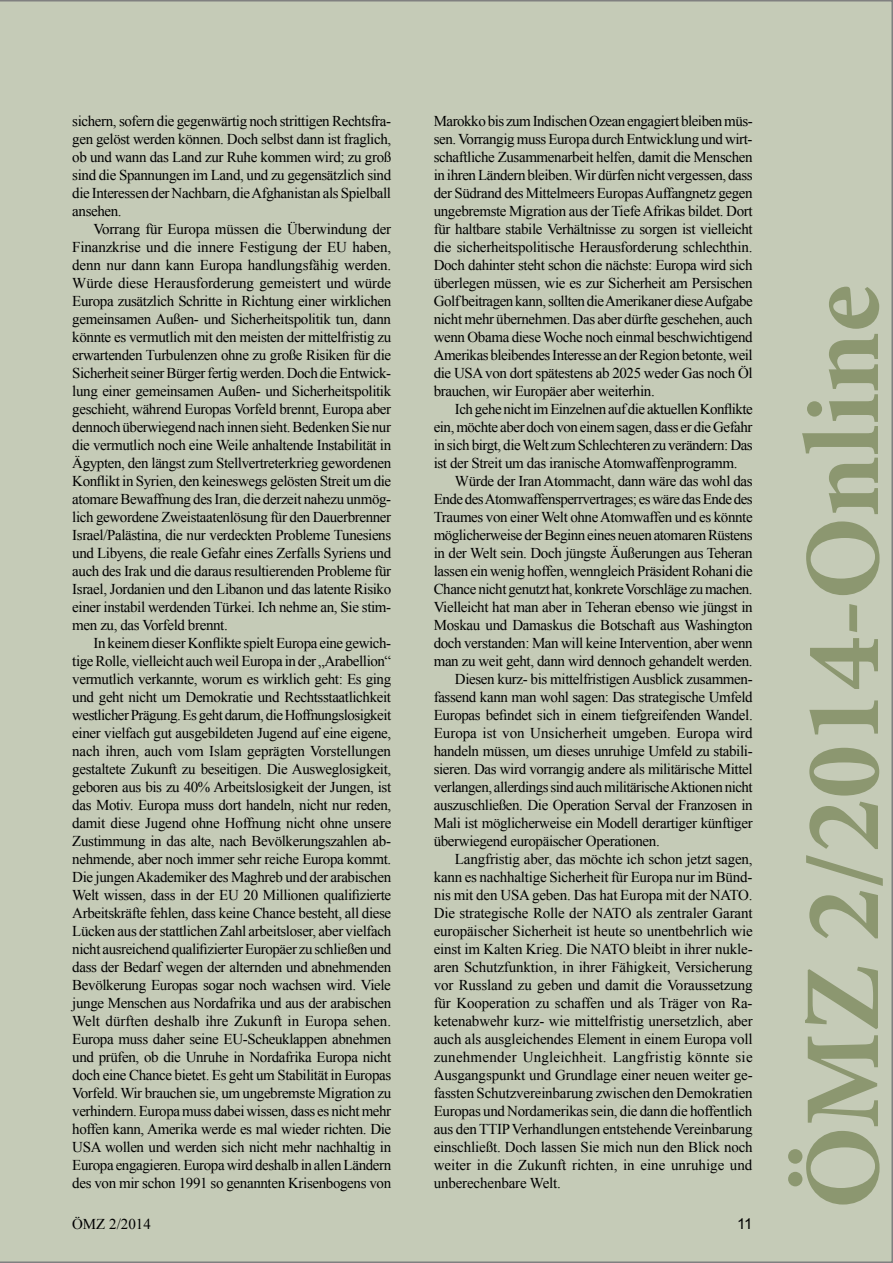
<style>
.page{position:relative;width:893px;height:1263px;background:#c5cbb7}
.page>*{position:absolute;margin:0;border:0;box-sizing:border-box;transform-origin:0 0}
.t1{font:700 108px "Minion Pro";color:#8c9770}
.t2{font:15px/18px "Times New Roman";letter-spacing:-.025em;color:#000;text-align:justify}
.t3{font:15px "Times New Roman";color:#000}
.t4{font:15px "Times New Roman";letter-spacing:.015em;color:#000}
.t5{font:15px "Arial";color:#000}
</style>
<div class="page">
<p class="t2" style="left:72px;top:112px;width:320px">sichern, sofern die gegenwärtig noch strittigen Rechtsfra&shy;gen gelöst werden können. Doch selbst dann ist fraglich, ob und wann das Land zur Ruhe kommen wird; zu groß sind die Spannungen im Land, und zu gegensätzlich sind die Interessen der Nachbarn, die Afghanistan als Spielball ansehen.</p>
<p class="t2" style="left:72px;top:220px;width:320px;text-indent:21px">Vorrang für Europa müssen die Überwindung der Finanzkrise und die innere Festigung der EU haben, denn nur dann kann Europa handlungsfähig werden.<br>Würde diese Herausforderung gemeistert und würde Europa zusätzlich Schritte in Richtung einer wirklichen gemeinsamen Außen- und Sicherheitspolitik tun, dann könnte es vermutlich mit den meisten der mittelfristig zu erwartenden Turbulenzen ohne zu große Risiken für die Sicherheit seiner Bürger fertig werden. Doch die Entwick&shy;lung einer gemeinsamen Außen- und Sicherheitspolitik geschieht, während Europas Vorfeld brennt, Europa aber dennoch überwiegend nach innen sieht. Bedenken Sie nur die vermutlich noch eine Weile anhaltende Instabilität in Ägypten, den längst zum Stellvertreterkrieg gewordenen Konflikt in Syrien, den keineswegs gelösten Streit um die atomare Bewaffnung des Iran, die derzeit nahezu unmög&shy;lich gewordene Zweistaatenlösung für den Dauerbrenner Israel/Palästina, die nur verdeckten Probleme Tunesiens und Libyens, die reale Gefahr eines Zerfalls Syriens und auch des Irak und die daraus resultierenden Probleme für Israel, Jordanien und den Libanon und das latente Risiko einer instabil werdenden Türkei. Ich nehme an, Sie stim&shy;men zu, das Vorfeld brennt.</p>
<p class="t2" style="left:72px;top:634px;width:321px;text-indent:21px">In keinem dieser Konflikte spielt Europa eine gewich&shy;tige Rolle, vielleicht auch weil Europa in der „Arabellion“ vermutlich verkannte, worum es wirklich geht: Es ging und geht nicht um Demokratie und Rechtsstaatlichkeit westlicher Prägung. Es geht darum, die Hoffnungslosigkeit einer vielfach gut ausgebildeten Jugend auf eine eigene, nach ihren, auch vom Islam geprägten Vorstellungen gestaltete Zukunft zu beseitigen. Die Ausweglosigkeit, geboren aus bis zu 40% Arbeitslosigkeit der Jungen, ist das Motiv. Europa muss dort handeln, nicht nur reden, damit diese Jugend ohne Hoffnung nicht ohne unsere Zustimmung in das alte, nach Bevölkerungszahlen ab&shy;nehmende, aber noch immer sehr reiche Europa kommt.<br>Die jungen Akademiker des Maghreb und der arabischen Welt wissen, dass in der EU 20 Millionen qualifizierte Arbeitskräfte fehlen, dass keine Chance besteht, all diese Lücken aus der stattlichen Zahl arbeitsloser, aber vielfach nicht ausreichend qualifizierter Europäer zu schließen und dass der Bedarf wegen der alternden und abnehmenden Bevölkerung Europas sogar noch wachsen wird. Viele junge Menschen aus Nordafrika und aus der arabischen Welt dürften deshalb ihre Zukunft in Europa sehen.<br>Europa muss daher seine EU-Scheuklappen abnehmen und prüfen, ob die Unruhe in Nordafrika Europa nicht doch eine Chance bietet. Es geht um Stabilität in Europas Vorfeld. Wir brauchen sie, um ungebremste Migration zu verhindern. Europa muss dabei wissen, dass es nicht mehr hoffen kann, Amerika werde es mal wieder richten. Die USA wollen und werden sich nicht mehr nachhaltig in Europa engagieren. Europa wird deshalb in allen Ländern des von mir schon 1991 so genannten Krisenbogens von</p>
<p class="t2" style="left:434px;top:112px;width:321px">Marokko bis zum Indischen Ozean engagiert bleiben müs&shy;sen. Vorrangig muss Europa durch Entwicklung und wirt&shy;schaftliche Zusammenarbeit helfen, damit die Menschen in ihren Ländern bleiben. Wir dürfen nicht vergessen, dass der Südrand des Mittelmeers Europas Auffangnetz gegen ungebremste Migration aus der Tiefe Afrikas bildet. Dort für haltbare stabile Verhältnisse zu sorgen ist vielleicht die sicherheitspolitische Herausforderung schlechthin.<br>Doch dahinter steht schon die nächste: Europa wird sich überlegen müssen, wie es zur Sicherheit am Persischen Golf beitragen kann, sollten die Amerikaner diese Aufgabe nicht mehr übernehmen. Das aber dürfte geschehen, auch wenn Obama diese Woche noch einmal beschwichtigend Amerikas bleibendes Interesse an der Region betonte, weil die USA von dort spätestens ab 2025 weder Gas noch Öl brauchen, wir Europäer aber weiterhin.</p>
<p class="t2" style="left:434px;top:400px;width:321px;text-indent:21px">Ich gehe nicht im Einzelnen auf die aktuellen Konflikte ein, möchte aber doch von einem sagen, dass er die Gefahr in sich birgt, die Welt zum Schlechteren zu verändern: Das ist der Streit um das iranische Atomwaffenprogramm.</p>
<p class="t2" style="left:455px;top:472px;width:299px">Würde der Iran Atommacht, dann wäre das wohl das</p>
<p class="t2" style="left:434px;top:490px;width:320px">Ende des Atomwaffensperrvertrages; es wäre das Ende des</p>
<p class="t2" style="left:434px;top:508px;width:320px">Traumes von einer Welt ohne Atomwaffen und es könnte</p>
<p class="t2" style="left:434px;top:526px;width:320px">möglicherweise der Beginn eines neuen atomaren Rüstens</p>
<p class="t2" style="left:434px;top:544px;width:320px">in der Welt sein. Doch jüngste Äußerungen aus Teheran</p>
<p class="t2" style="left:434px;top:562px;width:321px">lassen ein wenig hoffen, wenngleich Präsident Rohani die</p>
<p class="t2" style="left:434px;top:580px;width:320px">Chance nicht genutzt hat, konkrete Vorschläge zu machen.</p>
<p class="t2" style="left:434px;top:598px;width:320px">Vielleicht hat man aber in Teheran ebenso wie jüngst in</p>
<p class="t2" style="left:434px;top:616px;width:321px">Moskau und Damaskus die Botschaft aus Washington</p>
<p class="t2" style="left:434px;top:634px;width:320px">doch verstanden: Man will keine Intervention, aber wenn</p>
<p class="t2" style="left:434px;top:652px;width:320px">man zu weit geht, dann wird dennoch gehandelt werden.</p>
<p class="t2" style="left:455px;top:670px;width:299px">Diesen kurz- bis mittelfristigen Ausblick zusammen-</p>
<p class="t2" style="left:434px;top:688px;width:320px">fassend kann man wohl sagen: Das strategische Umfeld</p>
<p class="t2" style="left:434px;top:706px;width:320px">Europas befindet sich in einem tiefgreifenden Wandel.</p>
<p class="t3" style="left:434px;top:723px;width:321px">Europa ist von Unsicherheit umgeben. Europa wird</p>
<p class="t2" style="left:434px;top:742px;width:320px">handeln müssen, um dieses unruhige Umfeld zu stabili-</p>
<p class="t2" style="left:434px;top:760px;width:320px">sieren. Das wird vorrangig andere als militärische Mittel</p>
<p class="t2" style="left:434px;top:778px;width:320px">verlangen, allerdings sind auch militärische Aktionen nicht</p>
<p class="t2" style="left:434px;top:796px;width:320px">auszuschließen. Die Operation Serval der Franzosen in</p>
<p class="t2" style="left:434px;top:814px;width:320px">Mali ist möglicherweise ein Modell derartiger künftiger</p>
<p class="t2" style="left:434px;top:832px;width:228px">überwiegend europäischer Operationen.</p>
<p class="t2" style="left:455px;top:850px;width:299px">Langfristig aber, das möchte ich schon jetzt sagen,</p>
<p class="t2" style="left:434px;top:868px;width:320px">kann es nachhaltige Sicherheit für Europa nur im Bünd-</p>
<p class="t2" style="left:434px;top:886px;width:320px">nis mit den USA geben. Das hat Europa mit der NATO.</p>
<p class="t2" style="left:434px;top:904px;width:320px">Die strategische Rolle der NATO als zentraler Garant</p>
<p class="t2" style="left:434px;top:922px;width:320px">europäischer Sicherheit ist heute so unentbehrlich wie</p>
<p class="t2" style="left:434px;top:940px;width:320px">einst im Kalten Krieg. Die NATO bleibt in ihrer nukle-</p>
<p class="t2" style="left:434px;top:958px;width:320px">aren Schutzfunktion, in ihrer Fähigkeit, Versicherung</p>
<p class="t2" style="left:434px;top:976px;width:320px">vor Russland zu geben und damit die Voraussetzung</p>
<p class="t2" style="left:434px;top:994px;width:320px">für Kooperation zu schaffen und als Träger von Ra-</p>
<p class="t2" style="left:434px;top:1012px;width:320px">ketenabwehr kurz- wie mittelfristig unersetzlich, aber</p>
<p class="t2" style="left:434px;top:1030px;width:320px">auch als ausgleichendes Element in einem Europa voll</p>
<p class="t4" style="left:434px;top:1047px;width:320px">zunehmender Ungleichheit. Langfristig könnte sie</p>
<p class="t2" style="left:434px;top:1066px;width:320px">Ausgangspunkt und Grundlage einer neuen weiter ge-</p>
<p class="t2" style="left:434px;top:1084px;width:320px">fassten Schutzvereinbarung zwischen den Demokratien</p>
<p class="t2" style="left:434px;top:1102px;width:320px">Europas und Nordamerikas sein, die dann die hoffentlich</p>
<p class="t2" style="left:434px;top:1120px;width:320px">aus den TTIP Verhandlungen entstehende Vereinbarung</p>
<p class="t2" style="left:434px;top:1138px;width:320px">einschließt. Doch lassen Sie mich nun den Blick noch</p>
<p class="t3" style="left:434px;top:1155px;width:320px">weiter in die Zukunft richten, in eine unruhige und</p>
<p class="t2" style="left:434px;top:1174px;width:129px">unberechenbare Welt.</p>
<p class="t2" style="left:72px;top:1214px;width:80px">ÖMZ 2/2014</p>
<p class="t5" style="left:737px;top:1213px;width:17px">11</p>
<h1 class="t1" style="left:767px;top:1209px;width:926px;rotate:-90deg">ÖMZ 2/2014-Online</h1>
</div>
